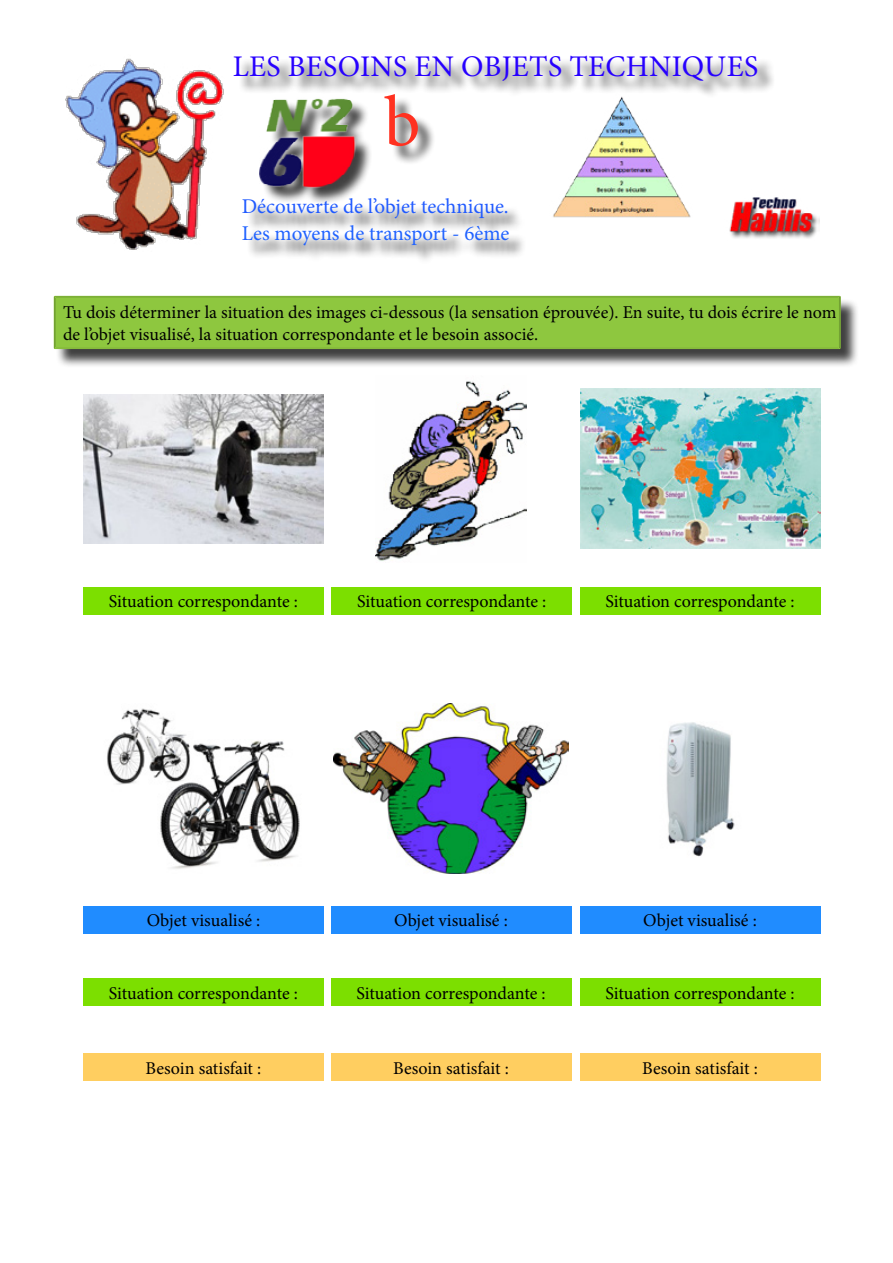
<style>
.page{position:relative;width:893px;height:1263px;background:#fff}
.page>*{position:absolute;margin:0;border:0;box-sizing:border-box;transform-origin:0 0}
.t1{font:72px "Minion Pro";color:#ff3120}
.t2{font:30px "Minion Pro";letter-spacing:.01em;color:#2700ff}
.t3{font:21px "Minion Pro";color:#205aff}
.t4{font:21px "Minion Pro";color:#2062ff}
.t5{font:18px/21.6px "Minion Pro";color:#000}
</style>
<div class="page">
<img style="left:65px;top:58px;width:159px;height:192px">
<div style="left:237px;top:57px;width:539px;height:41px;background:#000;opacity:.75"></div>
<div style="left:246px;top:201px;width:280px;height:35px;background:#000;opacity:.75"></div>
<div style="left:246px;top:229px;width:281px;height:36px;background:#000;opacity:.75"></div>
<div style="left:56px;top:298px;width:803px;height:70px;background:#000;opacity:.75"></div>
<div style="left:54px;top:296px;width:787px;height:53px;background:#8ec73f"></div>
<div style="left:55px;top:297px;width:784px;height:51px;border:1px solid #8ec73f"></div>
<img style="left:729px;top:197px;width:90px;height:42px">
<div style="left:262px;top:101px;width:110px;height:104px;background:#000;opacity:.75"></div>
<img style="left:260px;top:93px;width:99px;height:99px">
<img style="left:550px;top:93px;width:143px;height:125px">
<div style="left:387px;top:96px;width:49px;height:69px;background:#000;opacity:.75"></div>
<img style="left:83px;top:394px;width:240px;height:149px">
<img style="left:375px;top:381px;width:152px;height:180px">
<img style="left:580px;top:389px;width:240px;height:160px">
<img style="left:107px;top:708px;width:193px;height:161px">
<img style="left:334px;top:704px;width:234px;height:169px">
<img style="left:666px;top:722px;width:69px;height:135px">
<div style="left:83px;top:906px;width:240px;height:27px;background:#208cff"></div>
<div style="left:83px;top:978px;width:240px;height:27px;background:#7cdf00"></div>
<div style="left:83px;top:1054px;width:240px;height:27px;background:#ffce60"></div>
<div style="left:331px;top:906px;width:240px;height:27px;background:#208cff"></div>
<div style="left:580px;top:906px;width:240px;height:27px;background:#208cff"></div>
<div style="left:331px;top:978px;width:240px;height:27px;background:#7cdf00"></div>
<div style="left:580px;top:978px;width:240px;height:27px;background:#7cdf00"></div>
<div style="left:331px;top:1054px;width:240px;height:27px;background:#ffce60"></div>
<div style="left:580px;top:1054px;width:240px;height:27px;background:#ffce60"></div>
<div style="left:83px;top:587px;width:240px;height:27px;background:#7cdf00"></div>
<div style="left:332px;top:587px;width:240px;height:27px;background:#7cdf00"></div>
<div style="left:580px;top:587px;width:240px;height:27px;background:#7cdf00"></div>
<h2 class="t2" style="left:233px;top:46px;width:527px">LES BESOINS EN OBJETS TECHNIQUES</h2>
<h1 class="t1" style="left:384px;top:74px;width:38px">b</h1>
<p class="t3" style="left:242px;top:192px;width:269px">Découverte de l’objet technique.</p>
<p class="t4" style="left:242px;top:219px;width:269px">Les moyens de transport - 6ème</p>
<p class="t5" style="left:63px;top:302px;width:775px">Tu dois déterminer la situation des images ci-dessous (la sensation éprouvée). En suite, tu dois écrire le nom de l’objet visualisé, la situation correspondante et le besoin associé.</p>
<p class="t5" style="left:109px;top:591px;width:191px">Situation correspondante :</p>
<p class="t5" style="left:357px;top:591px;width:191px">Situation correspondante :</p>
<p class="t5" style="left:605px;top:591px;width:191px">Situation correspondante :</p>
<p class="t5" style="left:147px;top:910px;width:115px">Objet visualisé :</p>
<p class="t5" style="left:394px;top:910px;width:115px">Objet visualisé :</p>
<p class="t5" style="left:643px;top:910px;width:115px">Objet visualisé :</p>
<p class="t5" style="left:109px;top:982px;width:191px">Situation correspondante :</p>
<p class="t5" style="left:356px;top:982px;width:191px">Situation correspondante :</p>
<p class="t5" style="left:605px;top:982px;width:191px">Situation correspondante :</p>
<p class="t5" style="left:146px;top:1057px;width:117px">Besoin satisfait :</p>
<p class="t5" style="left:393px;top:1057px;width:117px">Besoin satisfait :</p>
<p class="t5" style="left:642px;top:1057px;width:117px">Besoin satisfait :</p>
</div>
